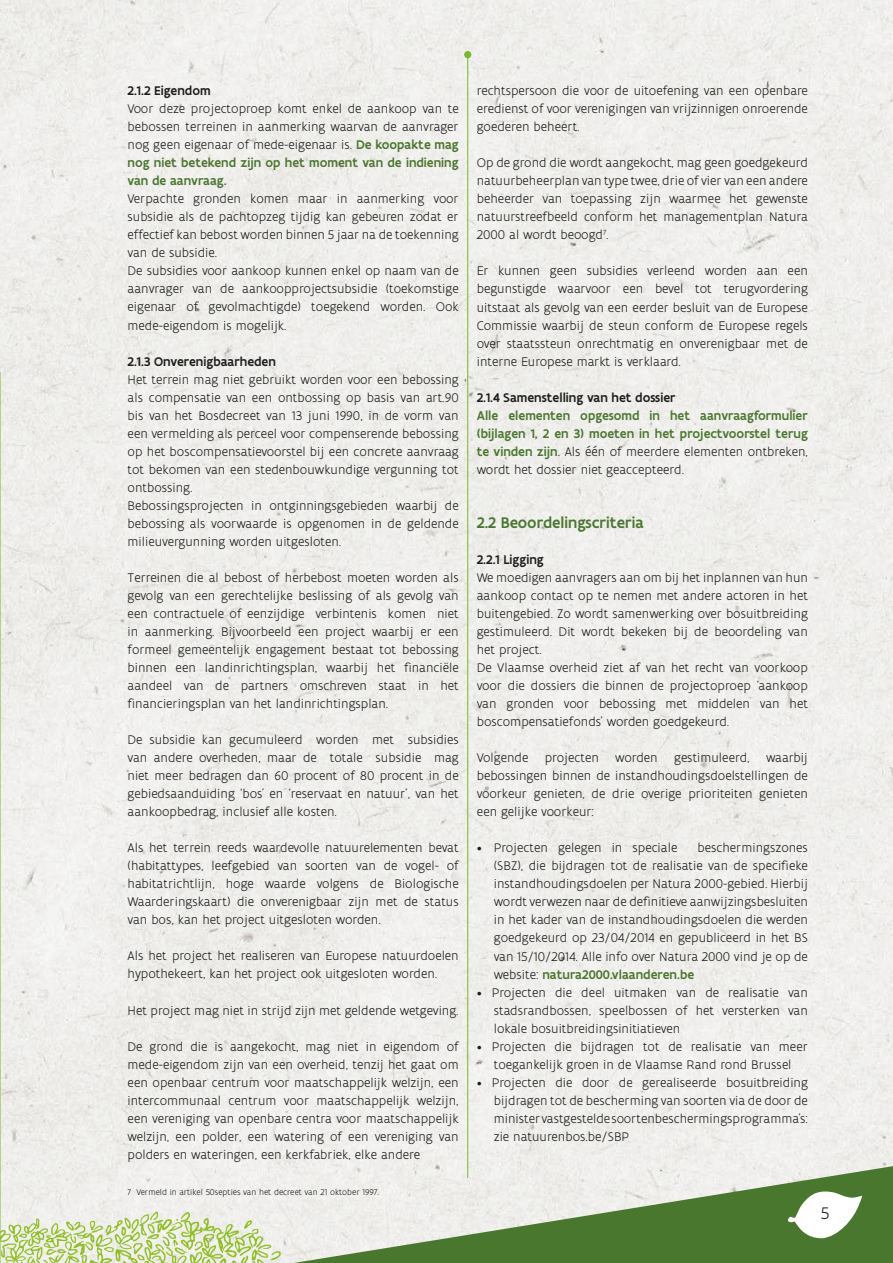
<style>
.page{position:relative;width:893px;height:1263px;background:#fff}
.page>*{position:absolute;margin:0;border:0;box-sizing:border-box;transform-origin:0 0}
.t1{font:300 18px "Flanders Art Sans";color:#1d1d1b}
.t2{font:500 16.5px "Flanders Art Sans";color:#4a772e}
.t3{font:300 13.5px/18px "Flanders Art Sans";color:#1d1d1b;text-align:justify}
.t4{font:500 13.5px/18px "Flanders Art Sans";color:#4a772e;text-align:justify}
.t5{font:500 13.5px "Flanders Art Sans";color:#1d1d1b}
.t6{font:300 9px "Flanders Art Sans";color:#1d1d1b}
.s1{font-weight:500;color:#4a772e}
.s2{font-weight:300;color:#1d1d1b}
</style>
<div class="page">
<div style="left:0;top:0;width:893px;height:1205px;background:#efeeec"></div>
<hr style="left:0;top:372px;width:1px;height:891px;background:#78b82a">
<svg style="left:294px;top:1166px;width:599px;height:97px;background:#a2b693"></svg>
<img style="left:0;top:1205px;width:295px;height:58px">
<svg style="left:788px;top:1190px;width:74px;height:48px"></svg>
<hr style="left:467px;top:55px;width:1px;height:1123px;background:#78b82a">
<div style="left:464px;top:51px;width:7px;height:7px;background:#78b82a;border-radius:50%"></div>
<p class="t5" style="left:128px;top:82px;width:85px">2.1.2 Eigendom</p>
<p class="t3" style="left:128px;top:100px;width:333px">Voor deze projectoproep komt enkel de aankoop van te bebossen terreinen in aanmerking waarvan de aanvrager nog geen eigenaar of mede-eigenaar is. <span class="s1">De koopakte mag nog niet betekend zijn op het moment van de indiening van de aanvraag.</span></p>
<p class="t3" style="left:128px;top:190px;width:333px;text-align:left">Verpachte gronden komen maar in aanmerking voor subsidie als de pachtopzeg tijdig kan gebeuren zodat er effectief kan bebost worden binnen 5 jaar na de toekenning van de subsidie.<br>De subsidies voor aankoop kunnen enkel op naam van de aanvrager van de aankoopprojectsubsidie (toekomstige eigenaar of gevolmachtigde) toegekend worden. Ook mede-eigendom is mogelijk.</p>
<p class="t5" style="left:128px;top:353px;width:150px">2.1.3 Onverenigbaarheden</p>
<p class="t3" style="left:128px;top:371px;width:333px;text-align:left">Het terrein mag niet gebruikt worden voor een bebossing als compensatie van een ontbossing op basis van art.90 bis van het Bosdecreet van 13 juni 1990, in de vorm van een vermelding als perceel voor compenserende bebossing op het boscompensatievoorstel bij een concrete aanvraag tot bekomen van een stedenbouwkundige vergunning tot ontbossing.<br>Bebossingsprojecten in ontginningsgebieden waarbij de bebossing als voorwaarde is opgenomen in de geldende milieuvergunning worden uitgesloten.</p>
<p class="t3" style="left:128px;top:569px;width:333px">Terreinen die al bebost of herbebost moeten worden als gevolg van een gerechtelijke beslissing of als gevolg van een contractuele of eenzijdige verbintenis komen niet in aanmerking. Bijvoorbeeld een project waarbij er een formeel gemeentelijk engagement bestaat tot bebossing binnen een landinrichtingsplan, waarbij het financiële aandeel van de partners omschreven staat in het financieringsplan van het landinrichtingsplan.</p>
<p class="t3" style="left:128px;top:731px;width:333px">De subsidie kan gecumuleerd worden met subsidies van andere overheden, maar de totale subsidie mag niet meer bedragen dan 60 procent of 80 procent in de gebiedsaanduiding ‘bos’ en ‘reservaat en natuur’, van het aankoopbedrag, inclusief alle kosten.</p>
<p class="t3" style="left:128px;top:839px;width:333px">Als het terrein reeds waardevolle natuurelementen bevat (habitattypes, leefgebied van soorten van de vogel- of habitatrichtlijn, hoge waarde volgens de Biologische Waarderingskaart) die onverenigbaar zijn met de status van bos, kan het project uitgesloten worden.</p>
<p class="t3" style="left:128px;top:947px;width:333px">Als het project het realiseren van Europese natuurdoelen hypothekeert, kan het project ook uitgesloten worden.</p>
<p class="t3" style="left:128px;top:1001px;width:333px">Het project mag niet in strijd zijn met geldende wetgeving.</p>
<p class="t3" style="left:128px;top:1037px;width:333px">De grond die is aangekocht, mag niet in eigendom of mede-eigendom zijn van een overheid, tenzij het gaat om een openbaar centrum voor maatschappelijk welzijn, een intercommunaal centrum voor maatschappelijk welzijn, een vereniging van openbare centra voor maatschappelijk welzijn, een polder, een watering of een vereniging van polders en wateringen, een kerkfabriek, elke andere</p>
<p class="t6" style="left:128px;top:1187px;width:253px">7 Vermeld in artikel 50septies van het decreet van 21 oktober 1997.</p>
<p class="t3" style="left:477px;top:82px;width:333px">rechtspersoon die voor de uitoefening van een openbare eredienst of voor verenigingen van vrijzinnigen onroerende goederen beheert.</p>
<p class="t3" style="left:477px;top:154px;width:333px">Op de grond die wordt aangekocht, mag geen goedgekeurd natuurbeheerplan van type twee, drie of vier van een andere beheerder van toepassing zijn waarmee het gewenste natuurstreefbeeld conform het managementplan Natura 2000 al wordt beoogd<sup>7</sup>.</p>
<p class="t3" style="left:477px;top:262px;width:333px">Er kunnen geen subsidies verleend worden aan een begunstigde waarvoor een bevel tot terugvordering uitstaat als gevolg van een eerder besluit van de Europese Commissie waarbij de steun conform de Europese regels over staatssteun onrechtmatig en onverenigbaar met de interne Europese markt is verklaard.</p>
<p class="t5" style="left:477px;top:389px;width:200px">2.1.4 Samenstelling van het dossier</p>
<p class="t4" style="left:477px;top:406px;width:333px">Alle elementen opgesomd in het aanvraagformulier (bijlagen 1, 2 en 3) moeten in het projectvoorstel terug te vinden zijn<span class="s2">. Als één of meerdere elementen ontbreken, wordt het dossier niet geaccepteerd.</span></p>
<p class="t2" style="left:477px;top:512px;width:169px">2.2 Beoordelingscriteria</p>
<p class="t5" style="left:477px;top:551px;width:69px">2.2.1 Ligging</p>
<p class="t3" style="left:477px;top:569px;width:333px;text-align:left">We moedigen aanvragers aan om bij het inplannen van hun aankoop contact op te nemen met andere actoren in het buitengebied. Zo wordt samenwerking over bosuitbreiding gestimuleerd. Dit wordt bekeken bij de beoordeling van het project.<br>De Vlaamse overheid ziet af van het recht van voorkoop voor die dossiers die binnen de projectoproep ‘aankoop van gronden voor bebossing met middelen van het boscompensatiefonds’ worden goedgekeurd.</p>
<p class="t3" style="left:477px;top:749px;width:333px">Volgende projecten worden gestimuleerd, waarbij bebossingen binnen de instandhoudingsdoelstellingen de voorkeur genieten, de drie overige prioriteiten genieten een gelijke voorkeur:</p>
<p class="t3" style="left:477px;top:839px;width:202px">• Projecten gelegen in speciale</p>
<p class="t3" style="left:494px;top:839px;width:316px;text-indent:204px">beschermingszones (SBZ), die bijdragen tot de realisatie van de specifieke instandhoudingsdoelen per Natura 2000-gebied. Hierbij wordt verwezen naar de definitieve aanwijzingsbesluiten in het kader van de instandhoudingsdoelen die werden goedgekeurd op 23/04/2014 en gepubliceerd in het BS van 15/10/2014. Alle info over Natura 2000 vind je op de website: <span class="s1">natura2000.vlaanderen.be</span></p>
<p class="t3" style="left:494px;top:983px;width:316px;text-indent:-17px">• Projecten die deel uitmaken van de realisatie van stadsrandbossen, speelbossen of het versterken van lokale bosuitbreidingsinitiatieven</p>
<p class="t3" style="left:477px;top:1037px;width:333px;text-align:center">• Projecten die bijdragen tot de realisatie van meer toegankelijk groen in de Vlaamse Rand rond Brussel</p>
<p class="t3" style="left:494px;top:1074px;width:316px;text-indent:-17px">• Projecten die door de gerealiseerde bosuitbreiding bijdragen tot de bescherming van soorten via de door de minister vastgestelde soortenbeschermingsprogramma’s: zie natuurenbos.be/SBP</p>
<h1 class="t1" style="left:821px;top:1202px;width:10px">5</h1>
</div>
